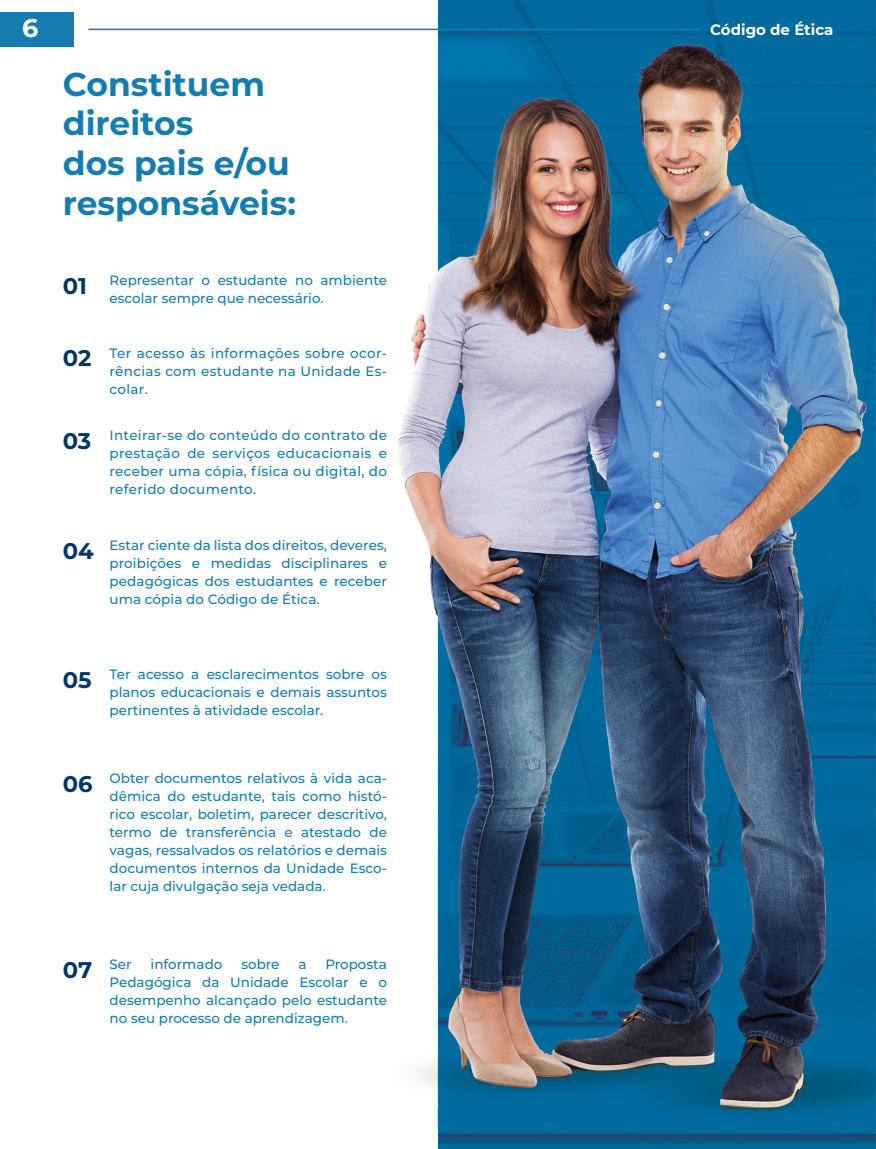
<style>
.page{position:relative;width:876px;height:1149px;background:#fff}
.page>*{position:absolute;margin:0;border:0;box-sizing:border-box;transform-origin:0 0}
.t1{font:700 33px/39.6px "Montserrat";color:#157caf}
.t2{font:700 25.5px "Montserrat";color:#fff}
.t3{font:700 22.65px "Montserrat";letter-spacing:-.005em;color:#003667}
.t4{font:700 15px "Montserrat";color:#fff}
.t5{font:500 13.5px/18px "Montserrat";color:#157caf;text-align:justify}
</style>
<div class="page">
<img style="left:0;top:0;width:876px;height:1148px">
<div style="left:0;top:12px;width:74px;height:34px;background:#157caf"></div>
<hr style="left:88px;top:29px;width:612px;height:1px;background:#157caf">
<h2 class="t2" style="left:22px;top:10px;width:18px">6</h2>
<p class="t4" style="left:710px;top:19px;width:125px">Código de Ética</p>
<h1 class="t1" style="left:63px;top:63px;width:235px">Constituem direitos<br>dos pais e/ou responsáveis:</h1>
<h3 class="t3" style="left:63px;top:270px;width:26px">01</h3>
<h3 class="t3" style="left:63px;top:342px;width:30px">02</h3>
<h3 class="t3" style="left:63px;top:424px;width:30px">03</h3>
<p class="t5" style="left:110px;top:271px;width:279px">Representar o estudante no ambiente escolar sempre que necessário.</p>
<p class="t5" style="left:110px;top:343px;width:279px">Ter acesso às informações sobre ocor&shy;rências com estudante na Unidade Es&shy;colar.</p>
<p class="t5" style="left:110px;top:426px;width:279px">Inteirar-se do conteúdo do contrato de prestação de serviços educacionais e receber uma cópia, física ou digital, do referido documento.</p>
<h3 class="t3" style="left:63px;top:534px;width:33px">04</h3>
<p class="t5" style="left:110px;top:535px;width:279px">Estar ciente da lista dos direitos, deveres, proibições e medidas disciplinares e pedagógicas dos estudantes e receber uma cópia do Código de Ética.</p>
<h3 class="t3" style="left:63px;top:663px;width:30px">05</h3>
<p class="t5" style="left:110px;top:665px;width:279px">Ter acesso a esclarecimentos sobre os planos educacionais e demais assuntos pertinentes à atividade escolar.</p>
<h3 class="t3" style="left:63px;top:767px;width:31px">06</h3>
<p class="t5" style="left:110px;top:768px;width:279px">Obter documentos relativos à vida aca&shy;dêmica do estudante, tais como histó&shy;rico escolar, boletim, parecer descritivo, termo de transferência e atestado de vagas, ressalvados os relatórios e demais documentos internos da Unidade Esco&shy;lar cuja divulgação seja vedada.</p>
<h3 class="t3" style="left:63px;top:953px;width:31px">07</h3>
<p class="t5" style="left:110px;top:954px;width:24px">Ser</p>
<p class="t5" style="left:151px;top:954px;width:73px">informado</p>
<p class="t5" style="left:241px;top:954px;width:40px">sobre</p>
<p class="t5" style="left:298px;top:954px;width:10px">a</p>
<p class="t5" style="left:110px;top:954px;width:279px;text-indent:216px">Proposta Pedagógica da Unidade Escolar e o desempenho alcançado pelo estudante no seu processo de aprendizagem.</p>
</div>
